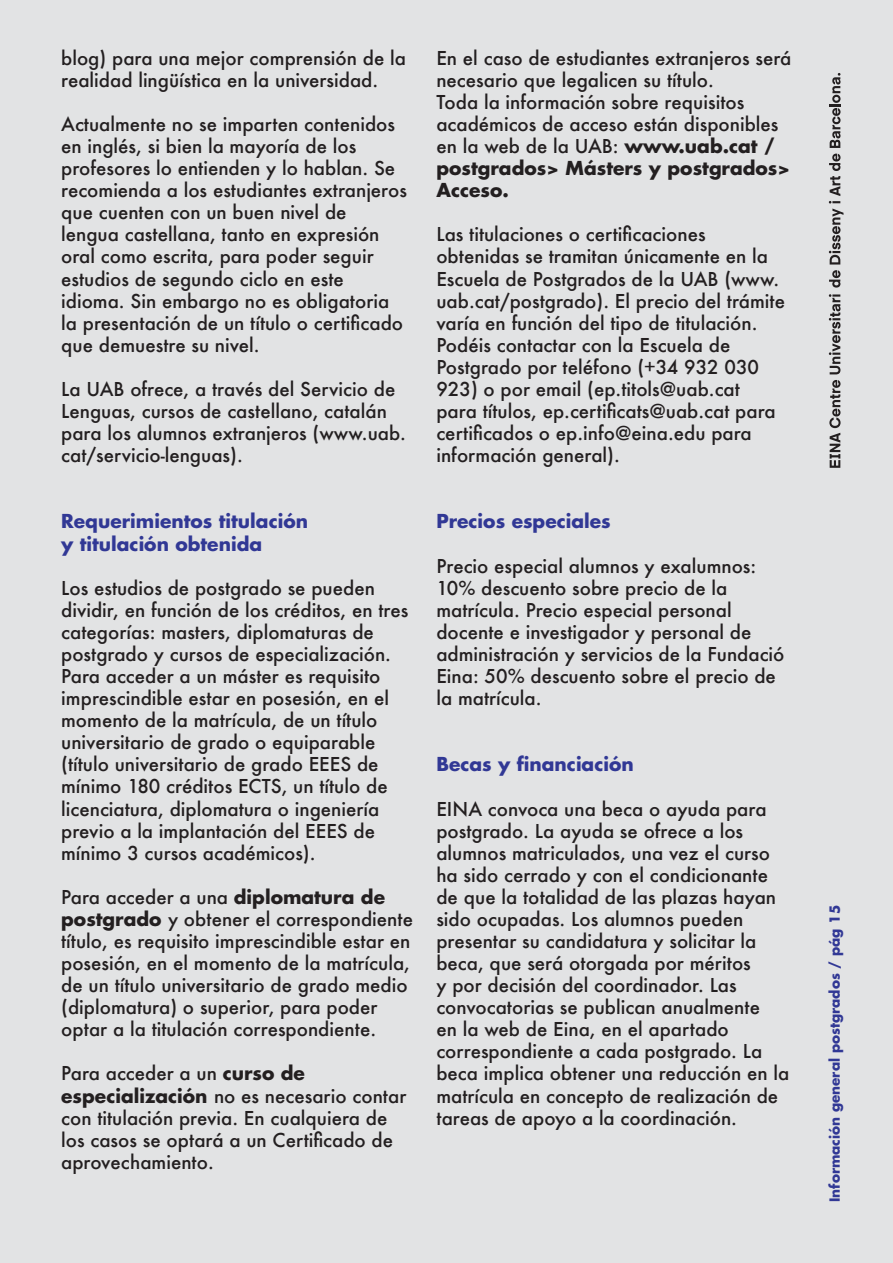
<style>
.page{position:relative;width:893px;height:1263px;background:#e2e3e4}
.page>*{position:absolute;margin:0;border:0;box-sizing:border-box;transform-origin:0 0}
.t1{font:500 18.75px/22px "Futura";color:#231f20}
.t2{font:700 18.75px/22px "Futura LT";color:#313895}
.t3{font:700 18.75px/22px "Futura LT";color:#231f20}
.t4{font:700 13.65px "Futura LT";color:#313895}
.s1{font-family:"Futura LT";font-weight:700}
</style>
<div class="page">
<svg style="left:829px;top:380px;width:11px;height:88px"></svg>
<svg style="left:829px;top:294px;width:11px;height:80px"></svg>
<svg style="left:829px;top:154px;width:14px;height:134px"></svg>
<svg style="left:829px;top:73px;width:11px;height:75px"></svg>
<p class="t1" style="left:61px;top:46px;width:346px">blog) para una mejor comprensión de la realidad lingüística en la universidad.</p>
<p class="t1" style="left:61px;top:113px;width:347px">Actualmente no se imparten contenidos en inglés, si bien la mayoría de los profesores lo entienden y lo hablan. Se recomienda a los estudiantes extranjeros que cuenten con un buen nivel de lengua castellana, tanto en expresión oral como escrita, para poder seguir estudios de segundo ciclo en este idioma. Sin embargo no es obligatoria la presentación de un título o certificado que demuestre su nivel.</p>
<p class="t1" style="left:61px;top:378px;width:346px">La UAB ofrece, a través del Servicio de Lenguas, cursos de castellano, catalán para los alumnos extranjeros (www.uab. cat/servicio-lenguas).</p>
<p class="t2" style="left:61px;top:511px;width:248px">Requerimientos titulación y titulación obtenida</p>
<p class="t1" style="left:61px;top:576px;width:349px">Los estudios de postgrado se pueden dividir, en función de los créditos, en tres categorías: masters, diplomaturas de postgrado y cursos de especialización.<br>Para acceder a un máster es requisito imprescindible estar en posesión, en el momento de la matrícula, de un título universitario de grado o equiparable (título universitario de grado EEES de mínimo 180 créditos ECTS, un título de licenciatura, diplomatura o ingeniería previo a la implantación del EEES de mínimo 3 cursos académicos).</p>
<p class="t1" style="left:61px;top:886px;width:353px">Para acceder a una <span class="s1">diplomatura de postgrado</span> y obtener el correspondiente título, es requisito imprescindible estar en posesión, en el momento de la matrícula, de un título universitario de grado medio (diplomatura) o superior, para poder optar a la titulación correspondiente.</p>
<p class="t1" style="left:61px;top:1062px;width:347px">Para acceder a un <span class="s1">curso de especialización</span> no es necesario contar con titulación previa. En cualquiera de los casos se optará a un Certificado de aprovechamiento.</p>
<p class="t1" style="left:436px;top:46px;width:357px">En el caso de estudiantes extranjeros será necesario que legalicen su título.<br>Toda la información sobre requisitos académicos de acceso están disponibles en la web de la UAB: <span class="s1">www.uab.cat /</span></p>
<p class="t3" style="left:436px;top:158px;width:355px">postgrados&gt; Másters y postgrados&gt;<br>Acceso.</p>
<p class="t1" style="left:436px;top:223px;width:350px">Las titulaciones o certificaciones obtenidas se tramitan únicamente en la Escuela de Postgrados de la UAB (www. uab.cat/postgrado). El precio del trámite varía en función del tipo de titulación.<br>Podéis contactar con la Escuela de Postgrado por teléfono (+34 932 030<br>923) o por email (ep.titols@uab.cat para títulos, ep.certificats@uab.cat para certificados o ep.info@eina.edu para información general).</p>
<p class="t2" style="left:436px;top:511px;width:176px">Precios especiales</p>
<p class="t1" style="left:436px;top:554px;width:350px">Precio especial alumnos y exalumnos:<br>10% descuento sobre precio de la matrícula. Precio especial personal docente e investigador y personal de administración y servicios de la Fundació Eina: 50% descuento sobre el precio de la matrícula.</p>
<p class="t2" style="left:436px;top:754px;width:199px">Becas y financiación</p>
<p class="t1" style="left:436px;top:797px;width:354px">EINA convoca una beca o ayuda para postgrado. La ayuda se ofrece a los alumnos matriculados, una vez el curso ha sido cerrado y con el condicionante de que la totalidad de las plazas hayan sido ocupadas. Los alumnos pueden presentar su candidatura y solicitar la beca, que será otorgada por méritos<br>y por decisión del coordinador. Las convocatorias se publican anualmente<br>en la web de Eina, en el apartado correspondiente a cada postgrado. La beca implica obtener una reducción en la matrícula en concepto de realización de tareas de apoyo a la coordinación.</p>
<p class="t4" style="left:827px;top:1202px;width:299px;rotate:-90deg">Información general postgrados / pág 15</p>
</div>
